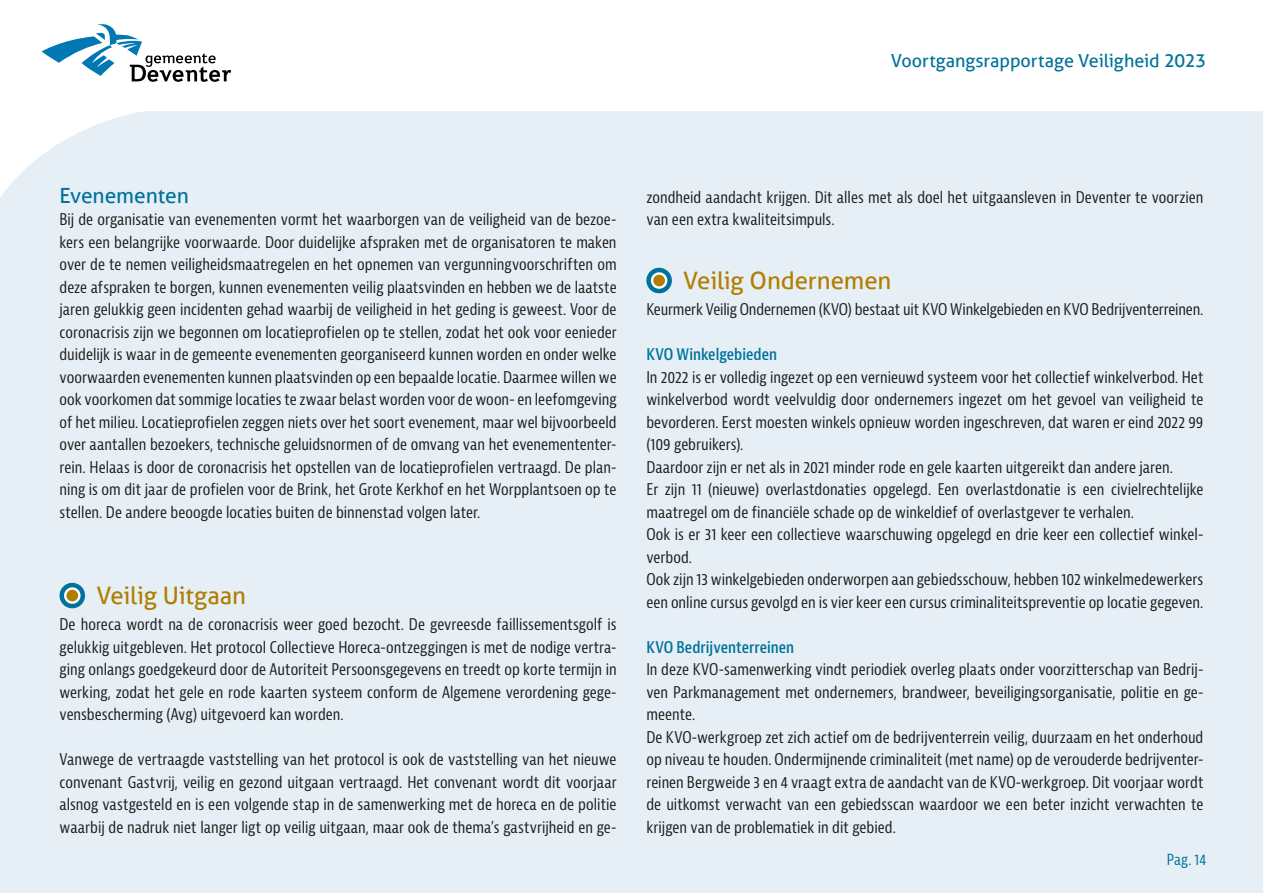
<style>
.page{position:relative;width:1263px;height:893px;background:#e7eff6}
.page>*{position:absolute;margin:0;border:0;box-sizing:border-box;transform-origin:0 0}
.t1{font:24px "Aller";letter-spacing:-.005em;color:#b07e00}
.t2{font:21px "Aller";letter-spacing:-.005em;color:#00729b}
.t3{font:18px "Aller";letter-spacing:-.005em;color:#00729b}
.t4{font:condensed 15.75px/22.5px "Bernina Sans";color:#1d1d1b;text-align:justify}
.t5{font:600 condensed 15.75px "Bernina Sans";color:#00729b}
.t6{font:condensed 15px "Bernina Sans";color:#00729b}
</style>
<div class="page">
<svg style="left:62px;top:585px;width:21px;height:21px"></svg>
<div style="left:60px;top:583px;width:25px;height:25px;border:4px solid #00729b;border-radius:50%"></div>
<div style="left:66px;top:590px;width:12px;height:11px;background:#b07e00;border-radius:50%"></div>
<svg style="left:649px;top:270px;width:21px;height:21px"></svg>
<div style="left:646px;top:268px;width:26px;height:25px;border:4px solid #00729b;border-radius:50%"></div>
<div style="left:653px;top:275px;width:12px;height:11px;background:#b07e00;border-radius:50%"></div>
<svg style="left:0;top:0;width:1263px;height:197px;fill:#fff"></svg>
<svg style="left:42px;top:24px;width:189px;height:58px;background:#c8d8e0"></svg>
<p class="t3" style="left:891px;top:50px;width:317px">Voortgangsrapportage Veiligheid 2023</p>
<h2 class="t2" style="left:60px;top:182px;width:131px">Evenementen</h2>
<p class="t4" style="left:60px;top:208px;width:559px">Bij de organisatie van evenementen vormt het waarborgen van de veiligheid van de bezoe&shy;kers een belangrijke voorwaarde. Door duidelijke afspraken met de organisatoren te maken over de te nemen veiligheidsmaatregelen en het opnemen van vergunningvoorschriften om deze afspraken te borgen, kunnen evenementen veilig plaatsvinden en hebben we de laatste jaren gelukkig geen incidenten gehad waarbij de veiligheid in het geding is geweest. Voor de coronacrisis zijn we begonnen om locatieprofielen op te stellen, zodat het ook voor eenieder duidelijk is waar in de gemeente evenementen georganiseerd kunnen worden en onder welke voorwaarden evenementen kunnen plaatsvinden op een bepaalde locatie. Daarmee willen we ook voorkomen dat sommige locaties te zwaar belast worden voor de woon- en leefomgeving of het milieu. Locatieprofielen zeggen niets over het soort evenement, maar wel bijvoorbeeld over aantallen bezoekers, technische geluidsnormen of de omvang van het evenemententer&shy;rein. Helaas is door de coronacrisis het opstellen van de locatieprofielen vertraagd. De plan&shy;ning is om dit jaar de profielen voor de Brink, het Grote Kerkhof en het Worpplantsoen op te stellen. De andere beoogde locaties buiten de binnenstad volgen later.</p>
<h1 class="t1" style="left:96px;top:581px;width:151px">Veilig Uitgaan</h1>
<p class="t4" style="left:60px;top:613px;width:559px">De horeca wordt na de coronacrisis weer goed bezocht. De gevreesde faillissementsgolf is gelukkig uitgebleven. Het protocol Collectieve Horeca-ontzeggingen is met de nodige vertra&shy;ging onlangs goedgekeurd door de Autoriteit Persoonsgegevens en treedt op korte termijn in werking, zodat het gele en rode kaarten systeem conform de Algemene verordening gege&shy;vensbescherming (Avg) uitgevoerd kan worden.</p>
<p class="t4" style="left:60px;top:748px;width:559px">Vanwege de vertraagde vaststelling van het protocol is ook de vaststelling van het nieuwe convenant Gastvrij, veilig en gezond uitgaan vertraagd. Het convenant wordt dit voorjaar alsnog vastgesteld en is een volgende stap in de samenwerking met de horeca en de politie waarbij de nadruk niet langer ligt op veilig uitgaan, maar ook de thema’s gastvrijheid en ge-</p>
<p class="t4" style="left:646px;top:186px;width:559px">zondheid aandacht krijgen. Dit alles met als doel het uitgaansleven in Deventer te voorzien van een extra kwaliteitsimpuls.</p>
<h1 class="t1" style="left:683px;top:266px;width:210px">Veilig Ondernemen</h1>
<p class="t4" style="left:646px;top:298px;width:559px">Keurmerk Veilig Ondernemen (KVO) bestaat uit KVO Winkelgebieden en KVO Bedrijventerreinen.</p>
<p class="t5" style="left:646px;top:345px;width:132px">KVO Winkelgebieden</p>
<p class="t4" style="left:646px;top:366px;width:559px;text-align:left">In 2022 is er volledig ingezet op een vernieuwd systeem voor het collectief winkelverbod. Het winkelverbod wordt veelvuldig door ondernemers ingezet om het gevoel van veiligheid te bevorderen. Eerst moesten winkels opnieuw worden ingeschreven, dat waren er eind 2022 99 (109 gebruikers).<br>Daardoor zijn er net als in 2021 minder rode en gele kaarten uitgereikt dan andere jaren.<br>Er zijn 11 (nieuwe) overlastdonaties opgelegd. Een overlastdonatie is een civielrechtelijke maatregel om de financiële schade op de winkeldief of overlastgever te verhalen.<br>Ook is er 31 keer een collectieve waarschuwing opgelegd en drie keer een collectief winkel&shy;verbod.<br>Ook zijn 13 winkelgebieden onderworpen aan gebiedsschouw, hebben 102 winkelmedewerkers een online cursus gevolgd en is vier keer een cursus criminaliteitspreventie op locatie gegeven.</p>
<p class="t5" style="left:646px;top:637px;width:149px">KVO Bedrijventerreinen</p>
<p class="t4" style="left:646px;top:658px;width:559px;text-align:left">In deze KVO-samenwerking vindt periodiek overleg plaats onder voorzitterschap van Bedrij&shy;ven Parkmanagement met ondernemers, brandweer, beveiligingsorganisatie, politie en ge&shy;meente.<br>De KVO-werkgroep zet zich actief om de bedrijventerrein veilig, duurzaam en het onderhoud op niveau te houden. Ondermijnende criminaliteit (met name) op de verouderde bedrijventer&shy;reinen Bergweide 3 en 4 vraagt extra de aandacht van de KVO-werkgroep. Dit voorjaar wordt de uitkomst verwacht van een gebiedsscan waardoor we een beter inzicht verwachten te krijgen van de problematiek in dit gebied.</p>
<p class="t6" style="left:1167px;top:850px;width:41px">Pag. 14</p>
</div>
